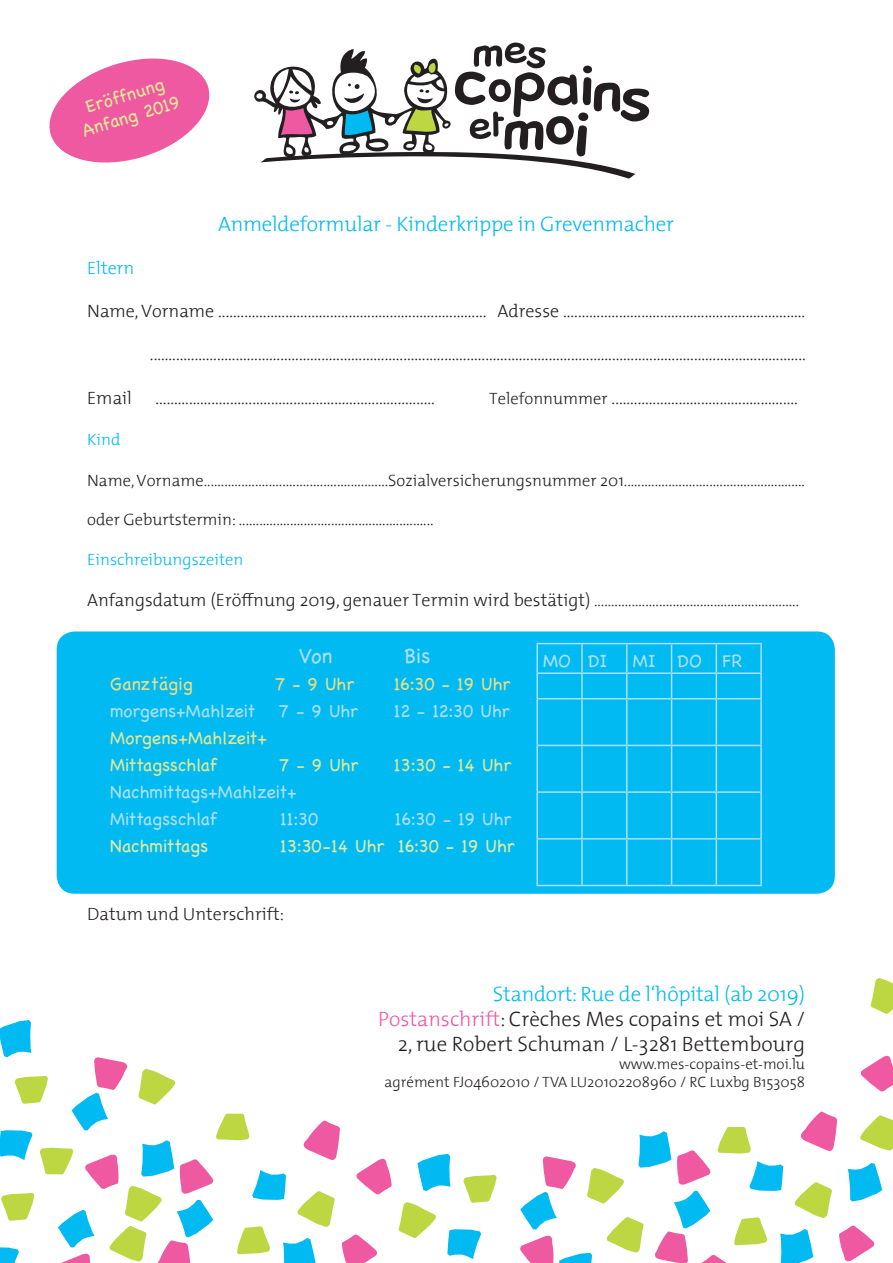
<style>
.page{position:relative;width:893px;height:1263px;background:#fff}
.page>*{position:absolute;margin:0;border:0;box-sizing:border-box;transform-origin:0 0}
.t1{font:300 21px/25.2px "The Mix 3";color:#231f20;text-align:right}
.t2{font:300 21px "The Mix 3";letter-spacing:-.01em;color:#00baf1}
.t3{font:21px "Chalkboard";color:#aae0f9}
.t4{font:300 18px "The Mix 3";color:#231f20}
.t5{font:18px/27px "Chalkboard";color:#aae0f9}
.t6{font:18px/27px "Chalkboard";color:#dfe897}
.t7{font:18px "Chalkboard";color:#e1eaa6}
.t8{font:18px "Chalkboard";color:#eade85}
.t9{font:18px/21.6px "Chalkboard";color:#e4ea97;text-align:center}
.t10{font:300 18px "The Mix 3";color:#00baf1}
.t11{font:300 16.5px "The Mix 3";color:#231f20}
.t12{font:300 16.5px "The Mix 3";color:#00baf1}
.t13{font:300 15px/18px "The Mix 3";color:#231f20;text-align:right}
.s1{font-size:16.5px}
.s2{font-size:18px}
.s3{color:#00baf1}
.s4{color:#ef59a1}
</style>
<div class="page">
<div style="left:57px;top:631px;width:778px;height:263px;background:#00baf1;border-radius:18px"></div>
<svg style="left:254px;top:43px;width:395px;height:136px"></svg>
<svg style="left:870px;top:978px;width:23px;height:36px"></svg>
<svg style="left:860px;top:1055px;width:33px;height:37px"></svg>
<svg style="left:520px;top:1111px;width:373px;height:152px"></svg>
<svg style="left:0;top:1020px;width:497px;height:243px"></svg>
<hr style="left:581px;top:644px;width:2px;height:28px;background:#aae0f9">
<hr style="left:581px;top:674px;width:2px;height:24px;background:#aae0f9">
<svg style="left:626px;top:644px;width:1px;height:54px"></svg>
<svg style="left:671px;top:644px;width:1px;height:54px"></svg>
<svg style="left:716px;top:644px;width:1px;height:54px"></svg>
<hr style="left:581px;top:699px;width:2px;height:46px;background:#aae0f9">
<hr style="left:626px;top:699px;width:1px;height:46px;background:#aae0f9">
<hr style="left:671px;top:699px;width:1px;height:46px;background:#aae0f9">
<hr style="left:716px;top:699px;width:1px;height:46px;background:#aae0f9">
<hr style="left:581px;top:746px;width:2px;height:45px;background:#aae0f9">
<hr style="left:626px;top:746px;width:1px;height:45px;background:#aae0f9">
<hr style="left:671px;top:746px;width:1px;height:45px;background:#aae0f9">
<hr style="left:716px;top:746px;width:1px;height:45px;background:#aae0f9">
<hr style="left:581px;top:793px;width:2px;height:45px;background:#aae0f9">
<hr style="left:626px;top:793px;width:1px;height:45px;background:#aae0f9">
<hr style="left:671px;top:793px;width:1px;height:45px;background:#aae0f9">
<hr style="left:716px;top:793px;width:1px;height:45px;background:#aae0f9">
<hr style="left:581px;top:839px;width:2px;height:46px;background:#aae0f9">
<hr style="left:626px;top:839px;width:1px;height:46px;background:#aae0f9">
<hr style="left:671px;top:839px;width:1px;height:46px;background:#aae0f9">
<hr style="left:716px;top:839px;width:1px;height:46px;background:#aae0f9">
<hr style="left:536px;top:643px;width:46px;height:1px;background:#aae0f9">
<hr style="left:536px;top:644px;width:2px;height:28px;background:#aae0f9">
<hr style="left:582px;top:643px;width:45px;height:1px;background:#aae0f9">
<hr style="left:627px;top:643px;width:45px;height:1px;background:#aae0f9">
<hr style="left:672px;top:643px;width:44px;height:1px;background:#aae0f9">
<hr style="left:716px;top:643px;width:46px;height:1px;background:#aae0f9">
<hr style="left:760px;top:644px;width:2px;height:28px;background:#aae0f9">
<hr style="left:536px;top:672px;width:46px;height:2px;background:#aae0f9">
<hr style="left:536px;top:674px;width:2px;height:24px;background:#aae0f9">
<hr style="left:582px;top:672px;width:45px;height:2px;background:#aae0f9">
<hr style="left:627px;top:672px;width:45px;height:2px;background:#aae0f9">
<hr style="left:672px;top:672px;width:44px;height:2px;background:#aae0f9">
<hr style="left:716px;top:672px;width:46px;height:2px;background:#aae0f9">
<hr style="left:760px;top:674px;width:2px;height:24px;background:#aae0f9">
<hr style="left:536px;top:698px;width:46px;height:1px;background:#aae0f9">
<hr style="left:536px;top:699px;width:2px;height:46px;background:#aae0f9">
<hr style="left:582px;top:698px;width:45px;height:1px;background:#aae0f9">
<hr style="left:627px;top:698px;width:45px;height:1px;background:#aae0f9">
<hr style="left:672px;top:698px;width:44px;height:1px;background:#aae0f9">
<hr style="left:716px;top:698px;width:46px;height:1px;background:#aae0f9">
<hr style="left:760px;top:699px;width:2px;height:46px;background:#aae0f9">
<hr style="left:536px;top:745px;width:46px;height:1px;background:#aae0f9">
<hr style="left:536px;top:746px;width:2px;height:45px;background:#aae0f9">
<hr style="left:582px;top:745px;width:45px;height:1px;background:#aae0f9">
<hr style="left:627px;top:745px;width:45px;height:1px;background:#aae0f9">
<hr style="left:672px;top:745px;width:44px;height:1px;background:#aae0f9">
<hr style="left:716px;top:745px;width:46px;height:1px;background:#aae0f9">
<hr style="left:760px;top:746px;width:2px;height:45px;background:#aae0f9">
<hr style="left:536px;top:791px;width:46px;height:2px;background:#aae0f9">
<hr style="left:536px;top:793px;width:2px;height:45px;background:#aae0f9">
<hr style="left:582px;top:791px;width:45px;height:2px;background:#aae0f9">
<hr style="left:627px;top:791px;width:45px;height:2px;background:#aae0f9">
<hr style="left:672px;top:791px;width:44px;height:2px;background:#aae0f9">
<hr style="left:716px;top:791px;width:46px;height:2px;background:#aae0f9">
<hr style="left:760px;top:793px;width:2px;height:45px;background:#aae0f9">
<hr style="left:536px;top:838px;width:46px;height:1px;background:#aae0f9">
<hr style="left:536px;top:839px;width:2px;height:46px;background:#aae0f9">
<hr style="left:582px;top:838px;width:45px;height:1px;background:#aae0f9">
<hr style="left:627px;top:838px;width:45px;height:1px;background:#aae0f9">
<hr style="left:672px;top:838px;width:44px;height:1px;background:#aae0f9">
<hr style="left:716px;top:838px;width:46px;height:1px;background:#aae0f9">
<hr style="left:760px;top:839px;width:2px;height:46px;background:#aae0f9">
<hr style="left:536px;top:885px;width:46px;height:1px;background:#aae0f9">
<hr style="left:582px;top:885px;width:45px;height:1px;background:#aae0f9">
<hr style="left:627px;top:885px;width:45px;height:1px;background:#aae0f9">
<hr style="left:672px;top:885px;width:44px;height:1px;background:#aae0f9">
<hr style="left:716px;top:885px;width:46px;height:1px;background:#aae0f9">
<svg style="left:49px;top:58px;width:161px;height:105px"></svg>
<p class="t9" style="left:73px;top:100px;width:102px;rotate:-17deg">Eröffnung<br>Anfang 2019</p>
<p class="t2" style="left:218px;top:206px;width:458px">Anmeldeformular - Kinderkrippe in Grevenmacher</p>
<p class="t10" style="left:87px;top:253px;width:49px">Eltern</p>
<p class="t4" style="left:87px;top:296px;width:720px">Name, Vorname ........................................................................ Adresse .................................................................</p>
<p class="t4" style="left:150px;top:339px;width:657px">................................................................................................................................................................................</p>
<p class="t4" style="left:87px;top:382px;width:46px">Email</p>
<p class="t4" style="left:155px;top:382px;width:281px">...........................................................................</p>
<p class="t4" style="left:489px;top:382px;width:310px"><span class="s1">Telefonnummer</span> ..................................................</p>
<p class="t12" style="left:87px;top:426px;width:35px">Kind</p>
<p class="t11" style="left:87px;top:466px;width:719px">Name, Vorname......................................................Sozialversicherungsnummer 201.....................................................</p>
<p class="t11" style="left:87px;top:506px;width:348px">oder Geburtstermin: .........................................................</p>
<p class="t12" style="left:87px;top:546px;width:158px">Einschreibungszeiten</p>
<p class="t11" style="left:87px;top:587px;width:713px"><span class="s2">Anfangsdatum (Eröffnung 2019, genauer Termin wird bestätigt)</span> ............................................................</p>
<p class="t3" style="left:299px;top:644px;width:35px">Von</p>
<p class="t3" style="left:404px;top:644px;width:28px">Bis</p>
<p class="t8" style="left:110px;top:674px;width:84px">Ganztägig</p>
<p class="t8" style="left:275px;top:674px;width:81px">7 - 9 Uhr</p>
<p class="t8" style="left:394px;top:674px;width:118px">16:30 - 19 Uhr</p>
<p class="t5" style="left:110px;top:698px;width:147px">morgens+Mahlzeit</p>
<p class="t5" style="left:279px;top:698px;width:81px">7 - 9 Uhr</p>
<p class="t5" style="left:394px;top:698px;width:117px">12 - 12:30 Uhr</p>
<p class="t6" style="left:110px;top:725px;width:159px">Morgens+Mahlzeit+<br>Mittagsschlaf</p>
<p class="t6" style="left:279px;top:752px;width:81px">7 - 9 Uhr</p>
<p class="t6" style="left:394px;top:752px;width:119px">13:30 - 14 Uhr</p>
<p class="t5" style="left:110px;top:779px;width:188px">Nachmittags+Mahlzeit+<br>Mittagsschlaf</p>
<p class="t5" style="left:280px;top:806px;width:40px">11:30</p>
<p class="t5" style="left:395px;top:806px;width:118px">16:30 - 19 Uhr</p>
<p class="t7" style="left:110px;top:836px;width:100px">Nachmittags</p>
<p class="t7" style="left:280px;top:836px;width:236px">13:30-14 Uhr 16:30 - 19 Uhr</p>
<p class="t4" style="left:87px;top:899px;width:198px">Datum und Unterschrift:</p>
<p class="t5" style="left:543px;top:647px;width:66px">MO DI</p>
<p class="t5" style="left:633px;top:647px;width:111px">MI DO FR</p>
<p class="t1" style="left:378px;top:980px;width:428px"><span class="s3">Standort: Rue de l‘hôpital (ab 2019)<br></span><span class="s4">Postanschrift</span>: Crèches Mes copains et moi SA /<br>2, rue Robert Schuman / L-3281 Bettembourg</p>
<p class="t13" style="left:384px;top:1055px;width:422px">www.mes-copains-et-moi.lu<br>agrément FJ04602010 / TVA LU20102208960 / RC Luxbg B153058</p>
</div>
